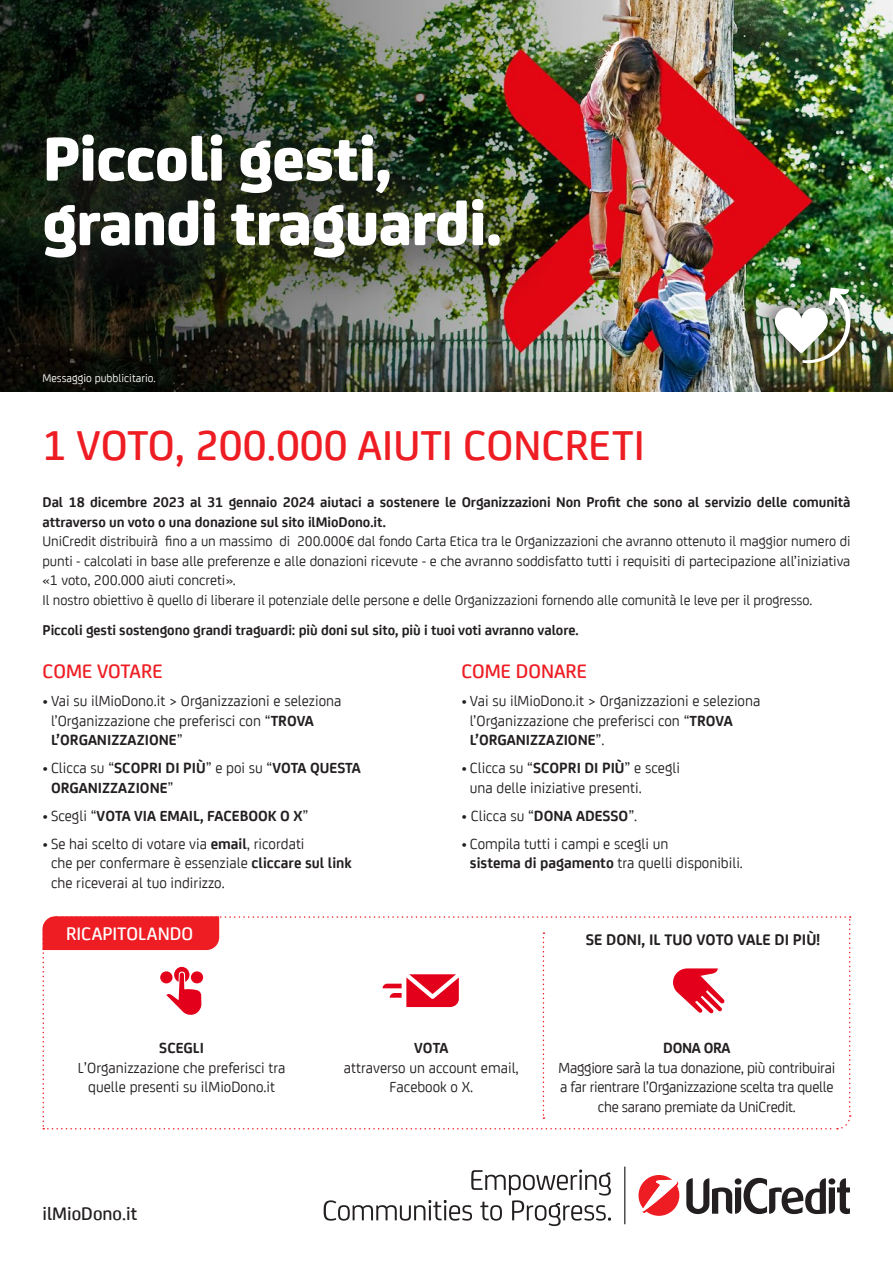
<style>
.page{position:relative;width:893px;height:1263px;background:#fff}
.page>*{position:absolute;margin:0;border:0;box-sizing:border-box;transform-origin:0 0}
.Headline{font:800 66px "Uni Credit";letter-spacing:-.01em;color:#fff}
.Subtitle{font:500 45px "Uni Credit";color:#ee1d23}
.body_copy{font:500 21px "Uni Credit";color:#ee1d23}
.body_copy-2{font:500 19.5px "Uni Credit";color:#fff}
.Web_-_info{font:500 19.5px "Uni Credit";color:#231f20}
.t1{font:700 16.5px "Uni Credit";color:#231f20}
.t2{font:15.75px/19.5px "Uni Credit";color:#231f20}
.t3{font:15.75px "Uni Credit";letter-spacing:-.02em;color:#231f20}
.t4{font:700 15.75px/19.5px "Uni Credit";color:#231f20}
.t5{font:15px/19.5px "Uni Credit";letter-spacing:-.005em;color:#231f20;text-align:justify}
.t6{font:700 15px/19.5px "Uni Credit";letter-spacing:-.005em;color:#231f20}
.t7{font:12px "Uni Credit";color:#fff}
.s1{font-weight:700}
.s2{font-weight:400}
</style>
<div class="page">
<svg style="left:686px;top:1178px;width:164px;height:36px"></svg>
<svg style="left:638px;top:1175px;width:41px;height:41px"></svg>
<svg style="left:324px;top:1169px;width:287px;height:57px"></svg>
<hr style="left:624px;top:1166px;width:1px;height:58px;background:#231f20">
<svg style="left:42px;top:916px;width:809px;height:214px"></svg>
<img style="left:0;top:0;width:893px;height:391px">
<div style="left:753px;top:269px;width:111px;height:111px;background:#231f20;opacity:.75"></div>
<img style="left:775px;top:287px;width:83px;height:77px">
<div style="left:0;top:91px;width:563px;height:232px;background:#231f20;opacity:.75"></div>
<div style="left:38px;top:369px;width:127px;height:26px;background:#231f20;opacity:.75"></div>
<p class="Headline" style="left:43px;top:107px;width:351px">Piccoli gesti,</p>
<p class="Headline" style="left:43px;top:172px;width:461px">grandi traguardi.</p>
<p class="t7" style="left:43px;top:369px;width:115px">Messaggio pubblicitario.</p>
<p class="Subtitle" style="left:43px;top:413px;width:604px">1 VOTO, 200.000 AIUTI CONCRETI</p>
<p class="t6" style="left:43px;top:491px;width:809px">Dal 18 dicembre 2023 al 31 gennaio 2024 aiutaci a sostenere le Organizzazioni Non Profit che sono al servizio delle comunità attraverso un voto o una donazione sul sito ilMioDono.it.</p>
<p class="t5" style="left:43px;top:530px;width:809px">UniCredit distribuirà fino a un massimo di 200.000€ dal fondo Carta Etica tra le Organizzazioni che avranno ottenuto il maggior numero di punti - calcolati in base alle preferenze e alle donazioni ricevute - e che avranno soddisfatto tutti i requisiti di partecipazione all’iniziativa «1 voto, 200.000 aiuti concreti».</p>
<p class="t5" style="left:43px;top:589px;width:771px">Il nostro obiettivo è quello di liberare il potenziale delle persone e delle Organizzazioni fornendo alle comunità le leve per il progresso.</p>
<p class="t6" style="left:43px;top:619px;width:538px">Piccoli gesti sostengono grandi traguardi: più doni sul sito, più i tuoi voti avranno valore.</p>
<p class="body_copy" style="left:43px;top:656px;width:122px">COME VOTARE</p>
<p class="t2" style="left:51px;top:690px;width:292px;text-indent:-9px">• Vai su ilMioDono.it &gt; Organizzazioni e seleziona l’Organizzazione che preferisci con “<span class="s1">TROVA<br>L’ORGANIZZAZIONE</span>”</p>
<p class="t4" style="left:51px;top:757px;width:311px;text-indent:-9px"><span class="s2">• Clicca su “</span>SCOPRI DI PIÙ<span class="s2">” e poi su “</span>VOTA QUESTA<br>ORGANIZZAZIONE<span class="s2">”</span></p>
<p class="t4" style="left:43px;top:805px;width:267px"><span class="s2">• Scegli “</span>VOTA VIA EMAIL, FACEBOOK O X<span class="s2">”</span></p>
<p class="t2" style="left:51px;top:833px;width:302px;text-indent:-9px">• Se hai scelto di votare via <span class="s1">email</span>, ricordati<br>che per confermare è essenziale <span class="s1">cliccare sul link </span>che riceverai al tuo indirizzo.</p>
<p class="body_copy" style="left:461px;top:656px;width:127px">COME DONARE</p>
<p class="t2" style="left:470px;top:690px;width:292px;text-indent:-9px">• Vai su ilMioDono.it &gt; Organizzazioni e seleziona l’Organizzazione che preferisci con “<span class="s1">TROVA<br>L’ORGANIZZAZIONE</span>”.</p>
<p class="t2" style="left:470px;top:757px;width:212px;text-indent:-9px">• Clicca su “<span class="s1">SCOPRI DI PIÙ</span>” e scegli una delle iniziative presenti.</p>
<p class="t2" style="left:461px;top:805px;width:177px">• Clicca su “<span class="s1">DONA ADESSO</span>”.</p>
<p class="t2" style="left:470px;top:833px;width:275px;text-indent:-9px">• Compila tutti i campi e scegli un<br><span class="s1">sistema di pagamento</span> tra quelli disponibili.</p>
<p class="body_copy-2" style="left:66px;top:920px;width:129px">RICAPITOLANDO</p>
<p class="t4" style="left:159px;top:1037px;width:46px">SCEGLI</p>
<p class="t2" style="left:78px;top:1057px;width:209px;text-align:center">L’Organizzazione che preferisci tra quelle presenti su ilMioDono.it</p>
<p class="Web_-_info" style="left:43px;top:1200px;width:96px">ilMioDono.it</p>
<p class="t4" style="left:414px;top:1037px;width:36px">VOTA</p>
<p class="t2" style="left:344px;top:1057px;width:176px;text-align:center">attraverso un account email,<br>Facebook o X.</p>
<p class="t1" style="left:586px;top:927px;width:236px">SE DONI, IL TUO VOTO VALE DI PIÙ!</p>
<p class="t4" style="left:663px;top:1037px;width:69px">DONA ORA</p>
<p class="t3" style="left:559px;top:1056px;width:278px">Maggiore sarà la tua donazione, più contribuirai</p>
<p class="t3" style="left:560px;top:1075px;width:275px">a far rientrare l’Organizzazione scelta tra quelle</p>
<p class="t3" style="left:598px;top:1095px;width:200px">che sarano premiate da UniCredit.</p>
</div>
